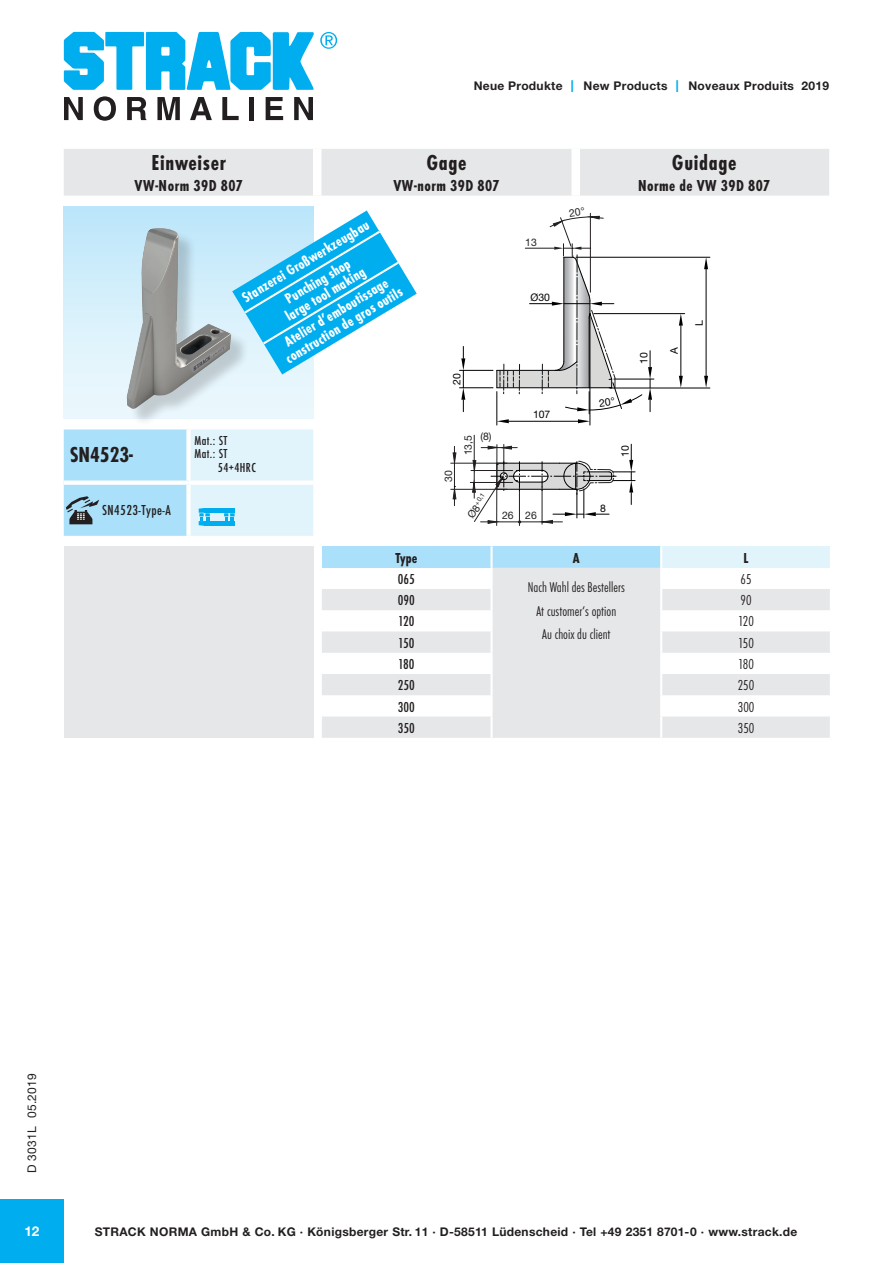
<style>
.page{position:relative;width:893px;height:1263px;background:#fff}
.page>*{position:absolute;margin:0;border:0;box-sizing:border-box;transform-origin:0 0}
.t1{font:22.5px "Futura T Bol Con";letter-spacing:.03em;color:#231f20}
.t2{font:16.5px "Futura T Bol Con";letter-spacing:.03em;color:#231f20}
.t3{font:15.3px "Futura T Bol Con";color:#fff}
.Grndschr__10_12_FutL{font:15px "Futura T Med Con";color:#231f20}
.t4{font:15px "Futura T Lig Con";color:#231f20}
.Grndschr__10_12_FutL-2{font:15px "Futura T Med Con";letter-spacing:.03em;color:#231f20}
.t5{font:15px "Futura T Bol Con";color:#231f20}
.t6{font:14.7px "Futura T Lig Con";color:#231f20}
.Grndschr__10_12_FutL-3{font:13.5px "Futura T Med Con";letter-spacing:.03em;color:#231f20}
.t7{font:700 13.5px "Helvetica Neue LT Std";color:#fff}
.t8{font:700 12px "Helvetica Neue LT Std";letter-spacing:.025em;color:#231f20}
.t9{font:12px "Helvetica Neue LT Std";letter-spacing:.03em;color:#231f20}
.t10{font:10.5px "Helvetica Neue LT Std";color:#000001}
.t11{font:10.5px "Helvetica Neue LT Std";color:#231f20}
.t12{font:6.6px "Helvetica Neue LT Std";color:#231f20}
.s1{font-weight:400;font-size:16.5px;color:#00aeef}
.s2{font-size:10.5px}
</style>
<div class="page">
<svg style="left:64px;top:97px;width:19px;height:23px"></svg>
<svg style="left:94px;top:96px;width:22px;height:25px"></svg>
<svg style="left:127px;top:97px;width:19px;height:23px"></svg>
<svg style="left:157px;top:97px;width:23px;height:23px"></svg>
<svg style="left:190px;top:97px;width:22px;height:23px"></svg>
<svg style="left:222px;top:97px;width:17px;height:23px"></svg>
<div style="left:249px;top:97px;width:5px;height:23px;background:#231f20"></div>
<svg style="left:266px;top:97px;width:17px;height:23px"></svg>
<svg style="left:294px;top:97px;width:19px;height:23px"></svg>
<svg style="left:64px;top:32px;width:273px;height:58px"></svg>
<div style="left:0;top:1199px;width:64px;height:64px;background:#00aeef"></div>
<div style="left:64px;top:149px;width:765px;height:47px;background:#e6e7e9"></div>
<div style="left:313px;top:149px;width:8px;height:47px;background:#fff"></div>
<div style="left:571px;top:149px;width:9px;height:47px;background:#fff"></div>
<div style="left:64px;top:546px;width:249px;height:192px;background:#e6e7e9"></div>
<svg style="left:64px;top:429px;width:249px;height:107px;background:#c3e7f7"></svg>
<hr style="left:459px;top:370px;width:34px;height:1px;background:#000001">
<hr style="left:459px;top:387px;width:34px;height:1px;background:#000001">
<svg style="left:461px;top:346px;width:4px;height:66px"></svg>
<hr style="left:497px;top:392px;width:1px;height:33px;background:#000001">
<hr style="left:590px;top:317px;width:1px;height:108px;background:#000001">
<hr style="left:610px;top:388px;width:100px;height:1px;background:#000001">
<hr style="left:576px;top:257px;width:134px;height:1px;background:#000001">
<hr style="left:706px;top:269px;width:1px;height:107px;background:#000001">
<svg style="left:704px;top:376px;width:4px;height:12px"></svg>
<svg style="left:704px;top:257px;width:4px;height:12px"></svg>
<hr style="left:614px;top:379px;width:40px;height:1px;background:#000001">
<svg style="left:648px;top:351px;width:4px;height:61px"></svg>
<hr style="left:594px;top:313px;width:91px;height:1px;background:#000001">
<hr style="left:681px;top:326px;width:1px;height:50px;background:#000001">
<svg style="left:679px;top:376px;width:4px;height:12px"></svg>
<svg style="left:679px;top:314px;width:4px;height:12px"></svg>
<hr style="left:519px;top:487px;width:1px;height:38px;background:#231f20">
<hr style="left:451px;top:463px;width:56px;height:1px;background:#231f20">
<hr style="left:451px;top:489px;width:56px;height:1px;background:#231f20">
<svg style="left:453px;top:446px;width:3px;height:60px"></svg>
<hr style="left:470px;top:482px;width:43px;height:1px;background:#231f20">
<hr style="left:471px;top:470px;width:42px;height:1px;background:#231f20">
<hr style="left:474px;top:435px;width:1px;height:63px;background:#231f20">
<hr style="left:496px;top:445px;width:1px;height:80px;background:#231f20">
<svg style="left:472px;top:444px;width:163px;height:80px"></svg>
<div style="left:322px;top:546px;width:170px;height:22px;background:#aae0f9"></div>
<div style="left:492px;top:546px;width:169px;height:22px;background:#aae0f9"></div>
<div style="left:661px;top:546px;width:170px;height:22px;background:#e1f4fc"></div>
<svg style="left:322px;top:568px;width:508px;height:170px;fill:#e6e7e9"></svg>
<hr style="left:490px;top:546px;width:3px;height:22px;background:#fff">
<hr style="left:660px;top:546px;width:2px;height:22px;background:#fff">
<hr style="left:830px;top:546px;width:2px;height:22px;background:#fff">
<hr style="left:490px;top:568px;width:3px;height:21px;background:#fff">
<hr style="left:660px;top:568px;width:2px;height:21px;background:#fff">
<hr style="left:490px;top:589px;width:3px;height:21px;background:#fff">
<hr style="left:660px;top:589px;width:2px;height:21px;background:#fff">
<hr style="left:490px;top:610px;width:3px;height:21px;background:#fff">
<hr style="left:660px;top:610px;width:2px;height:21px;background:#fff">
<hr style="left:490px;top:631px;width:3px;height:22px;background:#fff">
<hr style="left:660px;top:631px;width:2px;height:22px;background:#fff">
<hr style="left:490px;top:653px;width:3px;height:21px;background:#fff">
<hr style="left:660px;top:653px;width:2px;height:21px;background:#fff">
<hr style="left:490px;top:674px;width:3px;height:21px;background:#fff">
<hr style="left:660px;top:674px;width:2px;height:21px;background:#fff">
<hr style="left:490px;top:695px;width:3px;height:21px;background:#fff">
<hr style="left:660px;top:695px;width:2px;height:21px;background:#fff">
<hr style="left:490px;top:716px;width:3px;height:22px;background:#fff">
<hr style="left:660px;top:716px;width:2px;height:22px;background:#fff">
<div style="left:64px;top:206px;width:249px;height:213px;background:linear-gradient(to bottom,#bde6f9,#f0fafd)"></div>
<div style="left:129px;top:231px;width:121px;height:196px;background:#231f20;opacity:.2"></div>
<img style="left:127px;top:229px;width:23px;height:180px">
<svg style="left:232px;top:210px;width:185px;height:164px"></svg>
<svg style="left:496px;top:212px;width:146px;height:211px"></svg>
<p class="t1" style="left:152px;top:150px;width:76px">Einweiser</p>
<p class="t2" style="left:135px;top:176px;width:110px">VW-Norm 39D 807</p>
<p class="t8" style="left:474px;top:78px;width:357px">Neue Produkte <span class="s1">I</span> New Products <span class="s1">I</span> Noveaux Produits 2019</p>
<p class="t1" style="left:426px;top:150px;width:42px">Gage</p>
<p class="t2" style="left:393px;top:176px;width:108px">VW-norm 39D 807</p>
<p class="t1" style="left:672px;top:150px;width:66px">Guidage</p>
<p class="t2" style="left:638px;top:176px;width:134px">Norme de VW 39D 807</p>
<p class="t1" style="left:70px;top:442px;width:65px">SN4523-</p>
<p class="Grndschr__10_12_FutL-2" style="left:102px;top:502px;width:70px">SN4523-Type-A</p>
<p class="t3" style="left:239px;top:291px;width:147px;rotate:-31deg">Stanzerei Großwerkzeugbau</p>
<p class="t3" style="left:282px;top:292px;width:75px;rotate:-31deg">Punching shop</p>
<p class="t3" style="left:282px;top:310px;width:92px;rotate:-31deg">large tool making</p>
<p class="t3" style="left:281px;top:335px;width:120px;rotate:-31deg">Atelier d’emboutissage</p>
<p class="t3" style="left:282px;top:352px;width:135px;rotate:-31deg">construction de gros outils</p>
<p class="Grndschr__10_12_FutL-3" style="left:195px;top:433px;width:34px">Mat.: ST</p>
<p class="Grndschr__10_12_FutL-3" style="left:195px;top:447px;width:34px">Mat.: ST</p>
<p class="Grndschr__10_12_FutL-3" style="left:218px;top:460px;width:40px">54+4HRC</p>
<p class="t11" style="left:525px;top:236px;width:13px">13</p>
<p class="t10" style="left:530px;top:291px;width:21px">Ø30</p>
<p class="t10" style="left:450px;top:385px;width:13px;rotate:-90deg">20</p>
<p class="t11" style="left:442px;top:482px;width:13px;rotate:-90deg">30</p>
<p class="t11" style="left:480px;top:430px;width:13px">(8)</p>
<p class="t11" style="left:462px;top:455px;width:22px;rotate:-90deg">13,5</p>
<p class="t12" style="left:465px;top:513px;width:28px;rotate:-55deg"><span class="s2">Ø8</span>+0,1</p>
<p class="t11" style="left:502px;top:509px;width:13px">26</p>
<p class="t10" style="left:533px;top:408px;width:19px">107</p>
<p class="t11" style="left:525px;top:509px;width:13px">26</p>
<p class="t10" style="left:637px;top:364px;width:13px;rotate:-90deg">10</p>
<p class="t10" style="left:668px;top:354px;width:8px;rotate:-90deg">A</p>
<p class="t10" style="left:693px;top:326px;width:7px;rotate:-90deg">L</p>
<p class="t10" style="left:619px;top:457px;width:13px;rotate:-90deg">10</p>
<p class="t10" style="left:600px;top:502px;width:7px">8</p>
<p class="t5" style="left:395px;top:549px;width:23px">Type</p>
<p class="t5" style="left:573px;top:549px;width:8px">A</p>
<p class="t5" style="left:744px;top:549px;width:6px">L</p>
<p class="Grndschr__10_12_FutL" style="left:398px;top:571px;width:19px">065</p>
<p class="t6" style="left:528px;top:580px;width:98px">Nach Wahl des Bestellers</p>
<p class="t6" style="left:537px;top:603px;width:81px">At customer‘s option</p>
<p class="t6" style="left:542px;top:626px;width:70px">Au choix du client</p>
<p class="t4" style="left:741px;top:571px;width:12px">65</p>
<p class="Grndschr__10_12_FutL" style="left:398px;top:592px;width:19px">090</p>
<p class="t4" style="left:741px;top:592px;width:12px">90</p>
<p class="Grndschr__10_12_FutL" style="left:398px;top:613px;width:18px">120</p>
<p class="t4" style="left:738px;top:613px;width:17px">120</p>
<p class="Grndschr__10_12_FutL" style="left:398px;top:635px;width:18px">150</p>
<p class="t4" style="left:738px;top:635px;width:17px">150</p>
<p class="Grndschr__10_12_FutL" style="left:398px;top:656px;width:18px">180</p>
<p class="t4" style="left:738px;top:656px;width:17px">180</p>
<p class="Grndschr__10_12_FutL" style="left:398px;top:677px;width:19px">250</p>
<p class="t4" style="left:738px;top:677px;width:18px">250</p>
<p class="Grndschr__10_12_FutL" style="left:398px;top:698px;width:19px">300</p>
<p class="t4" style="left:738px;top:699px;width:18px">300</p>
<p class="Grndschr__10_12_FutL" style="left:398px;top:720px;width:19px">350</p>
<p class="t4" style="left:738px;top:720px;width:18px">350</p>
<p class="t9" style="left:25px;top:1173px;width:102px;rotate:-90deg">D 3031L 05.2019</p>
<p class="t7" style="left:24px;top:1222px;width:17px">12</p>
<p class="t8" style="left:95px;top:1224px;width:704px">STRACK NORMA GmbH &amp; Co. KG · Königsberger Str. 11 · D-58511 Lüdenscheid · Tel +49 2351 8701-0 · www.strack.de</p>
</div>
